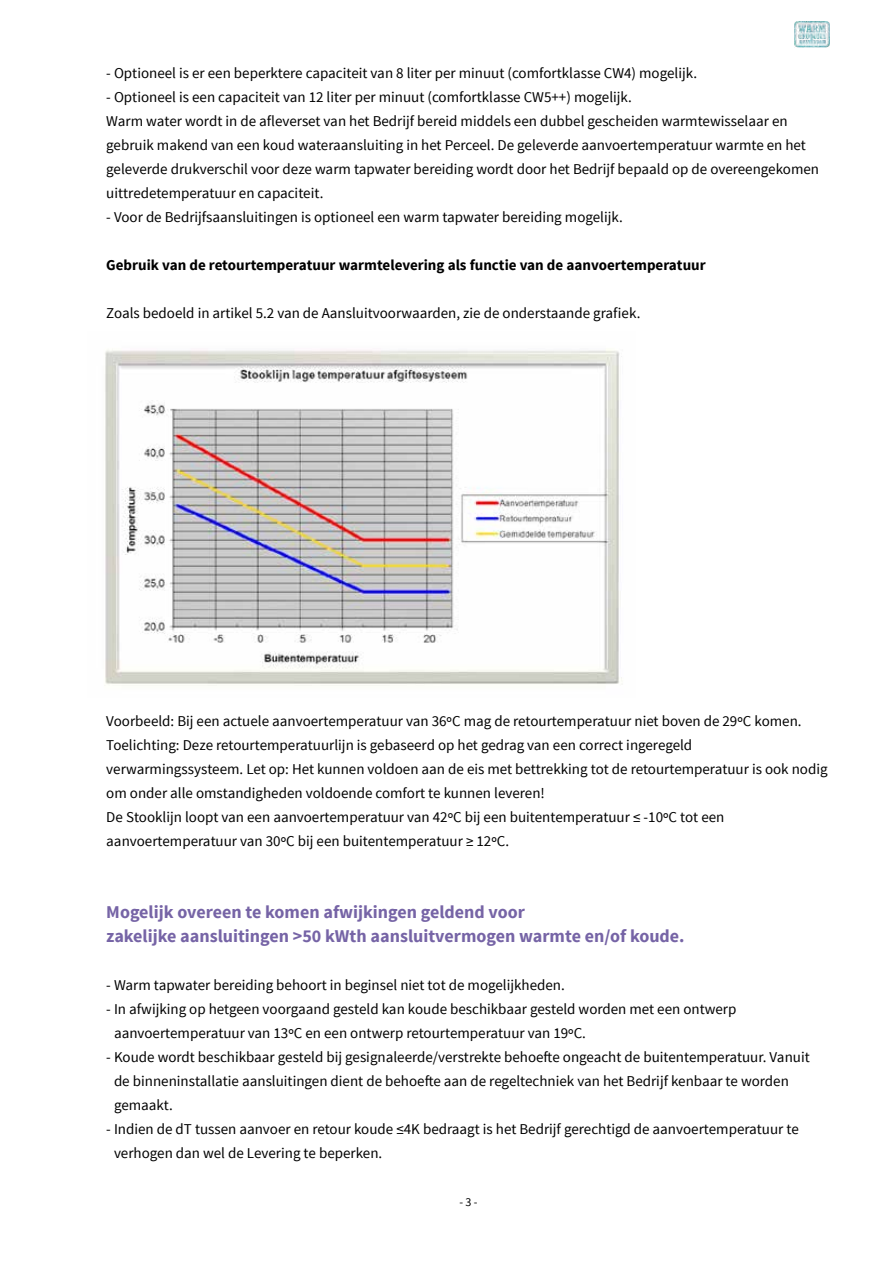
<style>
.page{position:relative;width:893px;height:1263px;background:#fff}
.page>*{position:absolute;margin:0;border:0;box-sizing:border-box;transform-origin:0 0}
.t1{font:700 18px/24px "Source Sans Pro";color:#7664a6}
.t2{font:15px/24px "Source Sans Pro";color:#000}
.t3{font:700 15px "Source Sans Pro";color:#000}
.t4{font:12px "Source Sans Pro";color:#000}
</style>
<div class="page">
<img style="left:794px;top:21px;width:35px;height:26px">
<img style="left:105px;top:350px;width:517px;height:336px">
<p class="t2" style="left:106px;top:61px;width:592px">- Optioneel is er een beperktere capaciteit van 8 liter per minuut (comfortklasse CW4) mogelijk.</p>
<p class="t2" style="left:106px;top:85px;width:714px">- Optioneel is een capaciteit van 12 liter per minuut (comfortklasse CW5++) mogelijk.<br>Warm water wordt in de afleverset van het Bedrijf bereid middels een dubbel gescheiden warmtewisselaar en gebruik makend van een koud wateraansluiting in het Perceel. De geleverde aanvoertemperatuur warmte en het geleverde drukverschil voor deze warm tapwater bereiding wordt door het Bedrijf bepaald op de overeengekomen uittredetemperatuur en capaciteit.</p>
<p class="t2" style="left:106px;top:205px;width:518px">- Voor de Bedrijfsaansluitingen is optioneel een warm tapwater bereiding mogelijk.</p>
<p class="t3" style="left:106px;top:255px;width:601px">Gebruik van de retourtemperatuur warmtelevering als functie van de aanvoertemperatuur</p>
<p class="t2" style="left:106px;top:301px;width:536px">Zoals bedoeld in artikel 5.2 van de Aansluitvoorwaarden, zie de onderstaande grafiek.</p>
<p class="t2" style="left:106px;top:709px;width:723px">Voorbeeld: Bij een actuele aanvoertemperatuur van 36ºC mag de retourtemperatuur niet boven de 29ºC komen.<br>Toelichting: Deze retourtemperatuurlijn is gebaseerd op het gedrag van een correct ingeregeld verwarmingssysteem. Let op: Het kunnen voldoen aan de eis met bettrekking tot de retourtemperatuur is ook nodig om onder alle omstandigheden voldoende comfort te kunnen leveren!<br>De Stooklijn loopt van een aanvoertemperatuur van 42ºC bij een buitentemperatuur ≤ -10ºC tot een aanvoertemperatuur van 30ºC bij een buitentemperatuur ≥ 12ºC.</p>
<p class="t1" style="left:106px;top:901px;width:580px">Mogelijk overeen te komen afwijkingen geldend voor<br>zakelijke aansluitingen &gt;50 kWth aansluitvermogen warmte en/of koude.</p>
<p class="t2" style="left:106px;top:973px;width:460px">- Warm tapwater bereiding behoort in beginsel niet tot de mogelijkheden.</p>
<p class="t2" style="left:114px;top:997px;width:624px;text-indent:-8px">- In afwijking op hetgeen voorgaand gesteld kan koude beschikbaar gesteld worden met een ontwerp aanvoertemperatuur van 13ºC en een ontwerp retourtemperatuur van 19ºC.</p>
<p class="t2" style="left:114px;top:1045px;width:697px;text-indent:-8px">- Koude wordt beschikbaar gesteld bij gesignaleerde/verstrekte behoefte ongeacht de buitentemperatuur. Vanuit de binneninstallatie aansluitingen dient de behoefte aan de regeltechniek van het Bedrijf kenbaar te worden gemaakt.</p>
<p class="t2" style="left:114px;top:1117px;width:686px;text-indent:-8px">- Indien de dT tussen aanvoer en retour koude ≤4K bedraagt is het Bedrijf gerechtigd de aanvoertemperatuur te verhogen dan wel de Levering te beperken.</p>
<p class="t4" style="left:459px;top:1195px;width:20px">- 3 -</p>
</div>
